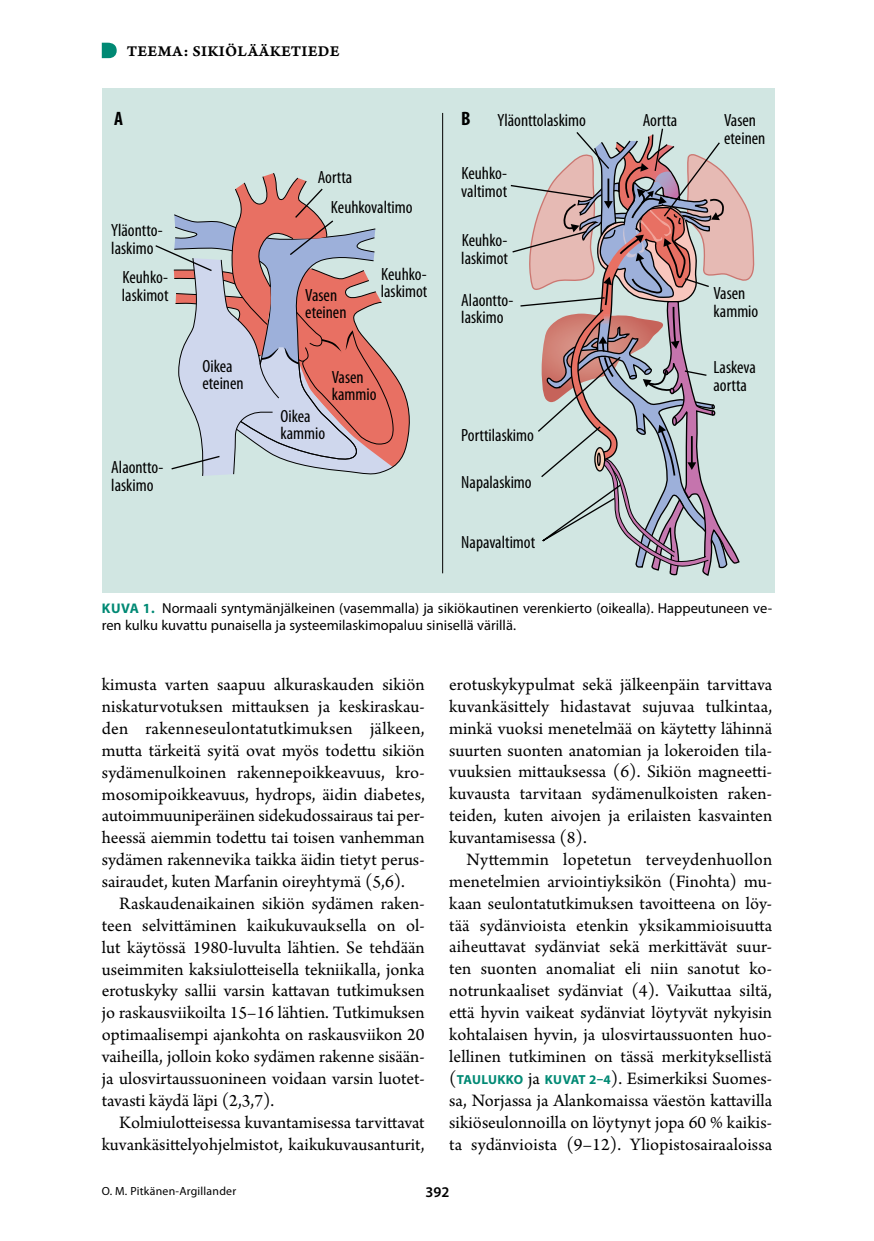
<style>
.page{position:relative;width:874px;height:1241px;background:#fff}
.page>*{position:absolute;margin:0;border:0;box-sizing:border-box;transform-origin:0 0}
.t1{font:700 condensed 19.43px "Myriad Pro";color:#000}
.t2{font:18.38px/21.9px "Arno Pro";color:#000;text-align:justify}
.t3{font:condensed 17.68px/17.7px "Myriad Pro";color:#000}
.t4{font:15.75px "Arno Pro Smbd Caption";letter-spacing:.02em;color:#000}
.t5{font:600 14.88px "Myriad Pro";color:#000}
.t6{font:14.35px/17.5px "Myriad Pro";color:#000}
.t7{font:11.9px "Myriad Pro";letter-spacing:.02em;color:#000}
.s1{font-weight:700;font-size:14px;color:#008974}
.s2{font-family:"Myriad Pro";font-weight:700;font-size:13.12px;color:#008974}
</style>
<div class="page">
<svg style="left:102px;top:43px;width:15px;height:15px"></svg>
<div style="left:102px;top:88px;width:672px;height:504px;background:#d1e6e2"></div>
<svg style="left:155px;top:173px;width:255px;height:303px"></svg>
<hr style="left:442px;top:113px;width:1px;height:460px;background:#000">
<svg style="left:510px;top:128px;width:245px;height:448px"></svg>
<p class="t4" style="left:127px;top:41px;width:214px">TEEMA: SIKIÖLÄÄKETIEDE</p>
<p class="t1" style="left:114px;top:106px;width:10px">A</p>
<p class="t1" style="left:461px;top:107px;width:11px">B</p>
<p class="t3" style="left:497px;top:111px;width:90px">Yläonttolaskimo</p>
<p class="t3" style="left:642px;top:111px;width:36px">Aortta</p>
<p class="t3" style="left:111px;top:221px;width:53px">Yläontto&shy;laskimo</p>
<p class="t3" style="left:122px;top:268px;width:48px">Keuhko&shy;laskimot</p>
<p class="t3" style="left:111px;top:458px;width:54px">Alaontto&shy;laskimo</p>
<p class="t3" style="left:202px;top:356px;width:43px">Oikea eteinen</p>
<p class="t3" style="left:317px;top:168px;width:36px">Aortta</p>
<p class="t3" style="left:331px;top:198px;width:83px">Keuhkovaltimo</p>
<p class="t3" style="left:305px;top:286px;width:43px">Vasen eteinen</p>
<p class="t3" style="left:380px;top:265px;width:48px">Keuhko&shy;laskimot</p>
<p class="t3" style="left:331px;top:368px;width:46px">Vasen kammio</p>
<p class="t3" style="left:280px;top:406px;width:46px">Oikea kammio</p>
<p class="t3" style="left:461px;top:164px;width:47px">Keuhko&shy;valtimot</p>
<p class="t3" style="left:461px;top:231px;width:48px">Keuhko&shy;laskimot</p>
<p class="t3" style="left:461px;top:291px;width:54px">Alaontto&shy;laskimo</p>
<p class="t3" style="left:461px;top:426px;width:74px">Porttilaskimo</p>
<p class="t3" style="left:461px;top:473px;width:72px">Napalaskimo</p>
<p class="t3" style="left:461px;top:533px;width:75px">Napavaltimot</p>
<p class="t3" style="left:723px;top:111px;width:43px">Vasen eteinen</p>
<p class="t3" style="left:713px;top:284px;width:46px">Vasen kammio</p>
<p class="t3" style="left:713px;top:358px;width:44px">Laskeva aortta</p>
<p class="t6" style="left:102px;top:599px;width:671px"><span class="s1">KUVA 1.</span> Normaali syntymänjälkeinen (vasemmalla) ja sikiökautinen verenkierto (oikealla). Happeutuneen ve&shy;ren kulku kuvattu punaisella ja systeemilaskimopaluu sinisellä värillä.</p>
<p class="t2" style="left:102px;top:674px;width:324px">kimusta varten saapuu alkuraskauden sikiön niskaturvotuksen mittauksen ja keskiraskau&shy;den rakenneseulontatutkimuksen jälkeen, mutta tärkeitä syitä ovat myös todettu sikiön sydämenulkoinen rakennepoikkeavuus, kro&shy;mosomipoikkeavuus, hydrops, äidin diabetes, autoimmuuniperäinen sidekudossairaus tai per&shy;heessä aiemmin todettu tai toisen vanhemman sydämen rakennevika taikka äidin tietyt perus&shy;sairaudet, kuten Marfanin oireyhtymä (5,6).</p>
<p class="t2" style="left:102px;top:893px;width:324px;text-indent:17px">Raskaudenaikainen sikiön sydämen raken&shy;teen selvittäminen kaikukuvauksella on ol&shy;lut käytössä 1980-luvulta lähtien. Se tehdään useimmiten kaksiulotteisella tekniikalla, jonka erotuskyky sallii varsin kattavan tutkimuksen jo raskausviikoilta 15–16 lähtien. Tutkimuksen optimaalisempi ajankohta on raskausviikon 20 vaiheilla, jolloin koko sydämen rakenne sisään&shy;ja ulosvirtaussuonineen voidaan varsin luotet&shy;tavasti käydä läpi (2,3,7).</p>
<p class="t2" style="left:102px;top:1111px;width:324px;text-align:right">Kolmiulotteisessa kuvantamisessa tarvittavat kuvankäsittelyohjelmistot, kaikukuvausanturit,</p>
<p class="t2" style="left:449px;top:674px;width:324px">erotuskykypulmat sekä jälkeenpäin tarvittava kuvankäsittely hidastavat sujuvaa tulkintaa, minkä vuoksi menetelmää on käytetty lähinnä suurten suonten anatomian ja lokeroiden tila&shy;vuuksien mittauksessa (6). Sikiön magneetti&shy;kuvausta tarvitaan sydämenulkoisten raken&shy;teiden, kuten aivojen ja erilaisten kasvainten kuvantamisessa (8).</p>
<p class="t2" style="left:449px;top:849px;width:324px;text-indent:17px">Nyttemmin lopetetun terveydenhuollon menetelmien arviointiyksikön (Finohta) mu&shy;kaan seulontatutkimuksen tavoitteena on löy&shy;tää sydänvioista etenkin yksikammioisuutta aiheuttavat sydänviat sekä merkittävät suur&shy;ten suonten anomaliat eli niin sanotut ko&shy;notrunkaaliset sydänviat (4). Vaikuttaa siltä, että hyvin vaikeat sydänviat löytyvät nykyisin kohtalaisen hyvin, ja ulosvirtaussuonten huo&shy;lellinen tutkiminen on tässä merkityksellistä (<span class="s2">TAULUKKO</span> ja <span class="s2">KUVAT 2–4</span>). Esimerkiksi Suomes&shy;sa, Norjassa ja Alankomaissa väestön kattavilla sikiöseulonnoilla on löytynyt jopa 60 % kaikis&shy;ta sydänvioista (9–12). Yliopistosairaaloissa</p>
<p class="t7" style="left:102px;top:1183px;width:136px">O. M. Pitkänen-Argillander</p>
<p class="t5" style="left:425px;top:1182px;width:25px">392</p>
</div>
